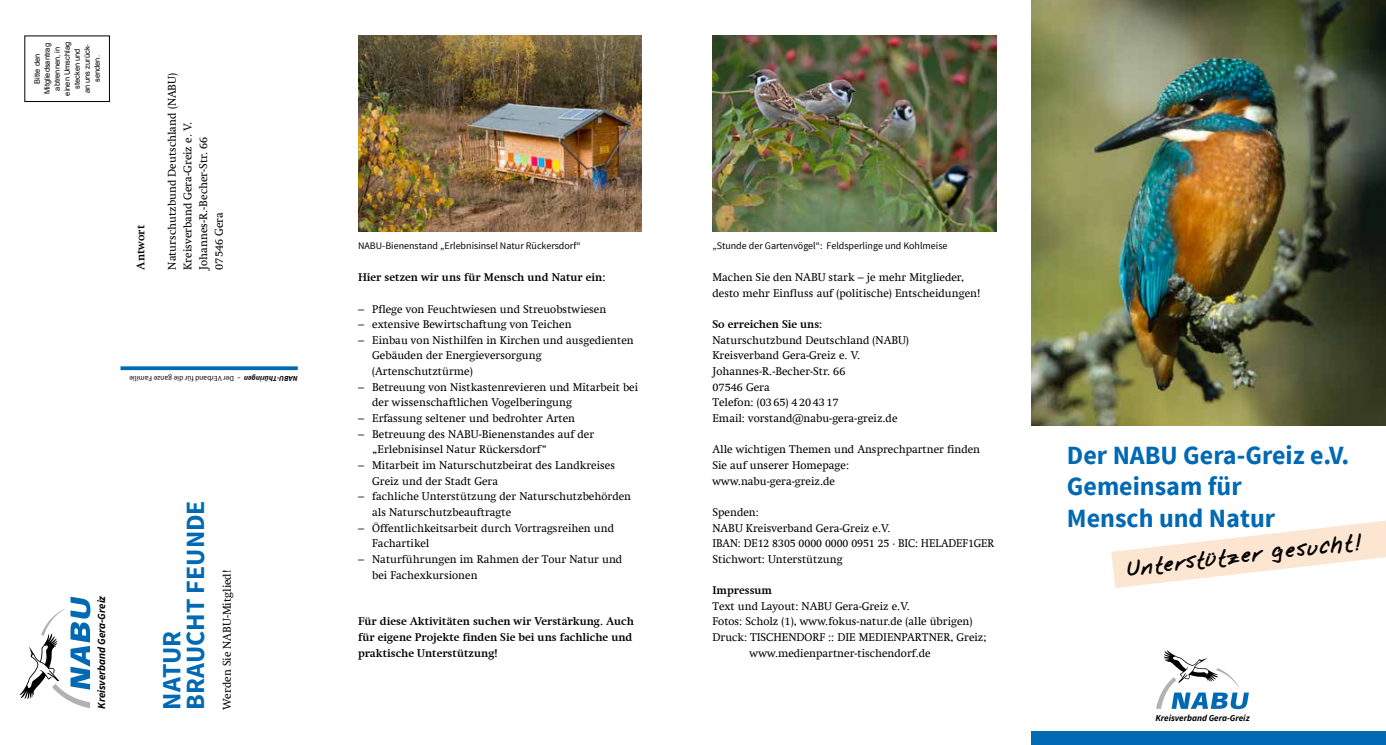
<style>
.page{position:relative;width:1386px;height:745px;background:#fff}
.page>*{position:absolute;margin:0;border:0;box-sizing:border-box;transform-origin:0 0}
.t1{font:700 26.25px/31.2px "Source Sans Pro";color:#0069b4}
.t2{font:700 18.75px "Nabu Note 4";color:#000}
.t3{font:11.25px/15.6px "Swift Com";color:#000}
.t4{font:700 11.25px/15.6px "Swift Com";color:#000;text-align:justify}
.t5{font:italic 700 10.88px "Source Sans Pro";color:#000}
.t6{font:10px "Source Sans Pro";color:#000}
.t7{font:italic 700 9px "Source Sans Pro";color:#000}
.t8{font:7.5px/10px "Arial";color:#000;text-align:center}
.t9{font:7.5px "Source Sans Pro";color:#000}
.s1{font-weight:700;font-style:italic}
</style>
<div class="page">
<img style="left:1031px;top:0;width:354px;height:425px">
<img style="left:358px;top:35px;width:283px;height:196px">
<img style="left:712px;top:35px;width:284px;height:196px">
<div style="left:1031px;top:731px;width:354px;height:13px;background:#0069b4"></div>
<svg style="left:1156px;top:650px;width:92px;height:58px"></svg>
<svg style="left:1111px;top:520px;width:274px;height:67px"></svg>
<svg style="left:120px;top:366px;width:178px;height:4px"></svg>
<svg style="left:20px;top:596px;width:70px;height:111px"></svg>
<div style="left:24px;top:35px;width:86px;height:67px;border:1px solid #000"></div>
<p class="t8" style="left:32px;top:96px;width:55px;rotate:-90deg">Bitte den<br>Mitgliedsantrag abtrennen, in einen Umschlag stecken und<br>an uns zurück&shy;senden.</p>
<p class="t4" style="left:133px;top:269px;width:46px;rotate:-90deg">Antwort</p>
<p class="t3" style="left:164px;top:269px;width:198px;rotate:-90deg">Naturschutzbund Deutschland (NABU)<br>Kreisverband Gera-Greiz e. V.<br>Johannes-R.-Becher-Str. 66<br>07546 Gera</p>
<p class="t9" style="left:298px;top:382px;width:170px;rotate:-180deg"><span class="s1">NABU-Thüringen</span> – Der VErband für die ganze Familie</p>
<p class="t5" style="left:95px;top:708px;width:115px;rotate:-90deg">Kreisverband Gera-Greiz</p>
<h1 class="t1" style="left:161px;top:709px;width:211px;line-height:23.8px;rotate:-90deg">NATUR<br>BRAUCHT FEUNDE</h1>
<p class="t3" style="left:219px;top:709px;width:141px;rotate:-90deg">Werden Sie NABU-Mitglied!</p>
<p class="t6" style="left:358px;top:239px;width:224px">NABU-Bienenstand „Erlebnisinsel Natur Rückersdorf“</p>
<p class="t6" style="left:712px;top:239px;width:236px">„Stunde der Gartenvögel“: Feldsperlinge und Kohlmeise</p>
<p class="t3" style="left:712px;top:269px;width:269px">Machen Sie den NABU stark – je mehr Mitglieder, desto mehr Einfluss auf (politische) Entscheidungen!</p>
<p class="t4" style="left:712px;top:316px;width:111px">So erreichen Sie uns:</p>
<p class="t3" style="left:712px;top:332px;width:198px">Naturschutzbund Deutschland (NABU)<br>Kreisverband Gera-Greiz e. V.<br>Johannes-R.-Becher-Str. 66<br>07546 Gera<br>Telefon: (0365) 4204317<br>Email: vorstand@nabu-gera-greiz.de</p>
<p class="t3" style="left:712px;top:441px;width:269px">Alle wichtigen Themen und Ansprechpartner finden<br>Sie auf unserer Homepage:<br>www.nabu-gera-greiz.de</p>
<p class="t3" style="left:712px;top:504px;width:283px">Spenden:<br>NABU Kreisverband Gera-Greiz e.V.<br>IBAN: DE12 8305 0000 0000 0951 25 · BIC: HELADEF1GER<br>Stichwort: Unterstützung</p>
<p class="t4" style="left:712px;top:582px;width:61px">Impressum</p>
<p class="t3" style="left:712px;top:597px;width:199px">Text und Layout: NABU Gera-Greiz e.V.</p>
<p class="t3" style="left:712px;top:613px;width:261px">Fotos: Scholz (1), www.fokus-natur.de (alle übrigen)</p>
<p class="t3" style="left:712px;top:629px;width:275px">Druck: TISCHENDORF :: DIE MEDIENPARTNER, Greiz;</p>
<p class="t3" style="left:749px;top:644px;width:183px">www.medienpartner-tischendorf.de</p>
<p class="t4" style="left:358px;top:269px;width:249px">Hier setzen wir uns für Mensch und Natur ein:</p>
<p class="t3" style="left:358px;top:301px;width:250px">– Pflege von Feuchtwiesen und Streuobstwiesen</p>
<p class="t3" style="left:358px;top:316px;width:215px">– extensive Bewirtschaftung von Teichen</p>
<p class="t3" style="left:372px;top:332px;width:263px;text-indent:-14px">– Einbau von Nisthilfen in Kirchen und ausgedienten<br>Gebäuden der Energieversorgung (Artenschutztürme)</p>
<p class="t3" style="left:372px;top:379px;width:267px;text-indent:-14px">– Betreuung von Nistkastenrevieren und Mitarbeit bei der wissenschaftlichen Vogelberingung</p>
<p class="t3" style="left:358px;top:410px;width:219px">– Erfassung seltener und bedrohter Arten</p>
<p class="t3" style="left:372px;top:426px;width:223px;text-indent:-14px">– Betreuung des NABU-Bienenstandes auf der „Erlebnisinsel Natur Rückersdorf“</p>
<p class="t3" style="left:372px;top:457px;width:244px;text-indent:-14px">– Mitarbeit im Naturschutzbeirat des Landkreises<br>Greiz und der Stadt Gera</p>
<p class="t3" style="left:372px;top:488px;width:260px;text-indent:-14px">– fachliche Unterstützung der Naturschutzbehörden als Naturschutzbeauftragte</p>
<p class="t3" style="left:372px;top:519px;width:243px;text-indent:-14px">– Öffentlichkeitsarbeit durch Vortragsreihen und<br>Fachartikel</p>
<p class="t3" style="left:372px;top:551px;width:252px;text-indent:-14px">– Naturführungen im Rahmen der Tour Natur und bei Fachexkursionen</p>
<p class="t4" style="left:358px;top:613px;width:277px">Für diese Aktivitäten suchen wir Verstärkung. Auch für eigene Projekte finden Sie bei uns fachliche und praktische Unterstützung!</p>
<h1 class="t1" style="left:1067px;top:440px;width:284px">Der NABU Gera-Greiz e.V.<br>Gemeinsam für<br>Mensch und Natur</h1>
<h2 class="t2" style="left:1126px;top:557px;width:237px;rotate:-6deg">Unterstützer gesucht!</h2>
<p class="t7" style="left:1155px;top:712px;width:96px">Kreisverband Gera-Greiz</p>
</div>
